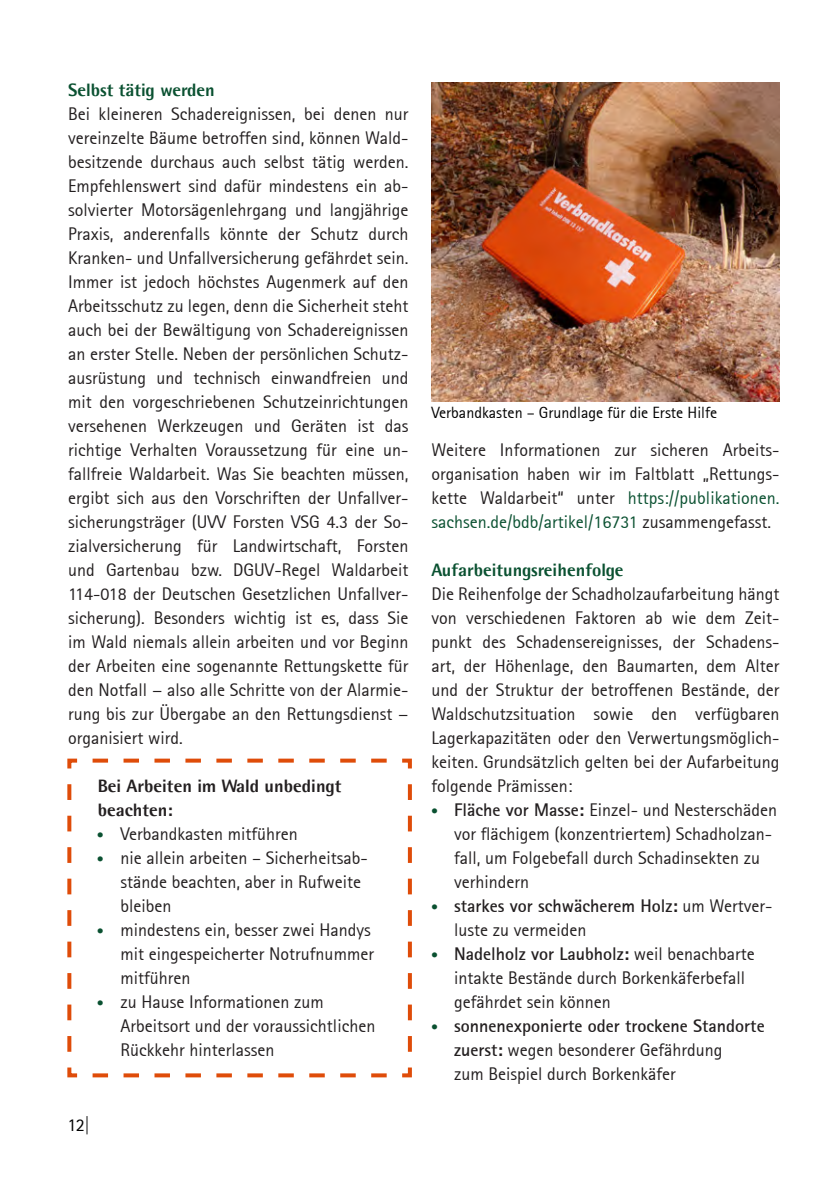
<style>
.page{position:relative;width:840px;height:1191px;background:#fff}
.page>*{position:absolute;margin:0;border:0;box-sizing:border-box;transform-origin:0 0}
.Fließtext_9pt_reg{font:18px/24px "Rotis Sans Serif";color:#231f20}
.Fließtext_9pt_reg-2{font:700 18px/24px "Rotis Sans Serif";color:#231f20}
.Überschrift_9pt_grün_bold{font:700 18px "Agfa Rotis Semisans Ex";color:#0a5131}
.Überschrift_9pt_grün_bold-2{font:700 18px "Agfa Rotis Semisans Ex";color:#231f20}
.t1{font:18px "Rotis Sans Serif";color:#000}
.t2{font:16px "Rotis Sans Serif";color:#000}
.Fließtext_9pt_reg-3{font:14px "Rotis Sans Serif";color:#0a5131}
.s1{color:#0a5131}
.s2{font-weight:700}
.s3{font-weight:400}
</style>
<div class="page">
<img style="left:431px;top:82px;width:348px;height:319px">
<svg style="left:67px;top:758px;width:345px;height:320px"></svg>
<p class="Überschrift_9pt_grün_bold" style="left:68px;top:79px;width:148px">Selbst tätig werden</p>
<p class="Fließtext_9pt_reg" style="left:68px;top:102px;width:342px;text-align:justify">Bei kleineren Schadereignissen, bei denen nur vereinzelte Bäume betroffen sind, können Wald‑ besitzende durchaus auch selbst tätig werden.<br>Empfehlenswert sind dafür mindestens ein ab‑ solvierter Motorsägenlehrgang und langjährige Praxis, anderenfalls könnte der Schutz durch Kranken- und Unfallversicherung gefährdet sein.</p>
<p class="Fließtext_9pt_reg" style="left:68px;top:270px;width:342px;text-align:justify">Immer ist jedoch höchstes Augenmerk auf den Arbeitsschutz zu legen, denn die Sicherheit steht auch bei der Bewältigung von Schadereignissen an erster Stelle. Neben der persönlichen Schutz‑ ausrüstung und technisch einwandfreien und mit den vorgeschriebenen Schutzeinrichtungen versehenen Werkzeugen und Geräten ist das richtige Verhalten Voraussetzung für eine un‑ fallfreie Waldarbeit. Was Sie beachten müssen, ergibt sich aus den Vorschriften der Unfallver‑ sicherungsträger (UVV Forsten VSG 4.3 der So‑ zialversicherung für Landwirtschaft, Forsten und Gartenbau bzw. DGUV-Regel Waldarbeit 114-018 der Deutschen Gesetzlichen Unfallver‑ sicherung). Besonders wichtig ist es, dass Sie im Wald niemals allein arbeiten und vor Beginn der Arbeiten eine sogenannte Rettungskette für den Notfall − also alle Schritte von der Alarmie‑ rung bis zur Übergabe an den Rettungsdienst − organisiert wird.</p>
<p class="Überschrift_9pt_grün_bold-2" style="left:98px;top:775px;width:245px">Bei Arbeiten im Wald unbedingt</p>
<p class="Überschrift_9pt_grün_bold-2" style="left:98px;top:799px;width:77px">beachten:</p>
<p class="Fließtext_9pt_reg" style="left:120px;top:822px;width:179px">Verbandkasten mitführen</p>
<p class="Fließtext_9pt_reg" style="left:120px;top:846px;width:247px">nie allein arbeiten – Sicherheitsab‑ stände beachten, aber in Rufweite</p>
<p class="Fließtext_9pt_reg" style="left:120px;top:894px;width:52px">bleiben</p>
<p class="Fließtext_9pt_reg" style="left:120px;top:918px;width:255px">mindestens ein, besser zwei Handys mit eingespeicherter Notrufnummer mitführen</p>
<p class="Fließtext_9pt_reg" style="left:120px;top:990px;width:205px">zu Hause Informationen zum</p>
<p class="Fließtext_9pt_reg" style="left:120px;top:1014px;width:256px">Arbeitsort und der voraussichtlichen</p>
<p class="Fließtext_9pt_reg" style="left:120px;top:1038px;width:155px">Rückkehr hinterlassen</p>
<p class="Fließtext_9pt_reg-3" style="left:97px;top:827px;width:8px">•</p>
<p class="Fließtext_9pt_reg-3" style="left:97px;top:851px;width:8px">•</p>
<p class="Fließtext_9pt_reg-3" style="left:97px;top:923px;width:8px">•</p>
<p class="Fließtext_9pt_reg-3" style="left:97px;top:995px;width:8px">•</p>
<p class="t1" style="left:68px;top:1114px;width:24px">12|</p>
<p class="t2" style="left:431px;top:403px;width:287px">Verbandkasten – Grundlage für die Erste Hilfe</p>
<p class="Fließtext_9pt_reg" style="left:431px;top:438px;width:349px;text-align:justify">Weitere Informationen zur sicheren Arbeits‑ organisation haben wir im Faltblatt „Rettungs‑ kette Waldarbeit“ unter <span class="s1">https://publikationen. sachsen.de/bdb/artikel/16731</span> zusammengefasst.</p>
<p class="Überschrift_9pt_grün_bold" style="left:431px;top:559px;width:193px">Aufarbeitungsreihenfolge</p>
<p class="Fließtext_9pt_reg" style="left:431px;top:582px;width:349px;text-align:justify">Die Reihenfolge der Schadholzaufarbeitung hängt von verschiedenen Faktoren ab wie dem Zeit‑ punkt des Schadensereignisses, der Schadens‑ art, der Höhenlage, den Baumarten, dem Alter und der Struktur der betroffenen Bestände, der Waldschutzsituation sowie den verfügbaren Lagerkapazitäten oder den Verwertungsmöglich‑ keiten. Grundsätzlich gelten bei der Aufarbeitung folgende Prämissen:</p>
<p class="Fließtext_9pt_reg" style="left:454px;top:798px;width:324px"><span class="s2">Fläche vor Masse:</span> Einzel- und Nesterschäden vor flächigem (konzentriertem) Schadholzan‑ fall, um Folgebefall durch Schadinsekten zu verhindern</p>
<p class="Fließtext_9pt_reg-2" style="left:454px;top:894px;width:320px">starkes vor schwächerem Holz: <span class="s3">um Wertver‑ luste zu vermeiden</span></p>
<p class="Fließtext_9pt_reg" style="left:454px;top:942px;width:302px"><span class="s2">Nadelholz vor Laubholz:</span> weil benachbarte intakte Bestände durch Borkenkäferbefall gefährdet sein können</p>
<p class="Fließtext_9pt_reg" style="left:454px;top:1014px;width:312px"><span class="s2">sonnenexponierte oder trockene Standorte zuerst:</span> wegen besonderer Gefährdung<br>zum Beispiel durch Borkenkäfer</p>
<p class="Fließtext_9pt_reg-3" style="left:431px;top:803px;width:8px">•</p>
<p class="Fließtext_9pt_reg-3" style="left:431px;top:899px;width:8px">•</p>
<p class="Fließtext_9pt_reg-3" style="left:431px;top:947px;width:8px">•</p>
<p class="Fließtext_9pt_reg-3" style="left:431px;top:1019px;width:8px">•</p>
</div>
